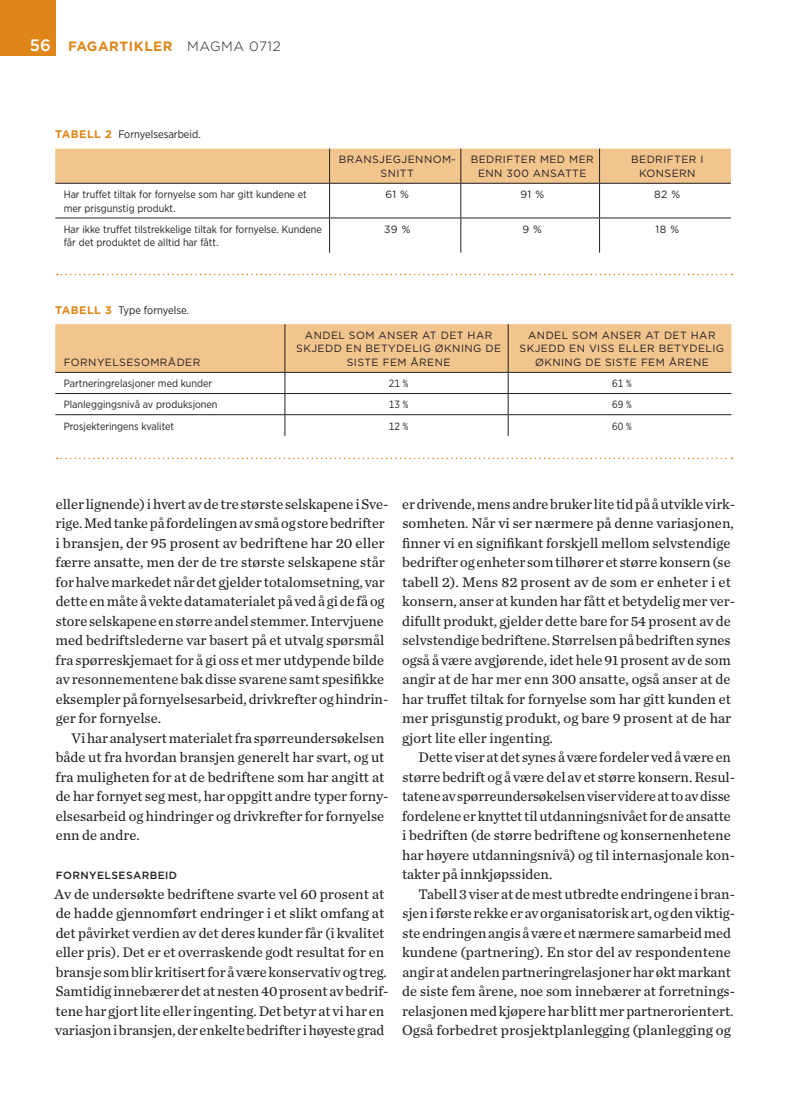
<style>
.page{position:relative;width:808px;height:1106px;background:#fff}
.page>*{position:absolute;margin:0;border:0;box-sizing:border-box;transform-origin:0 0}
.t1{font:14.55px/19.5px "Chronicle Text G2";color:#231f20}
.t2{font:700 13.5px "Gotham";letter-spacing:.04em;color:#df8619}
.t3{font:10.95px "Gotham Narrow";color:#231f20}
.t4{font:10.5px/13.5px "Gotham Narrow";color:#231f20}
.t5{font:10.5px/13.5px "Gotham";letter-spacing:.04em;color:#231f20;text-align:center}
.t6{font:500 10.5px "Gotham";letter-spacing:.04em;color:#231f20}
.s1{font-weight:500;font-size:16.5px;color:#fff}
.s2{font-weight:300;color:#231f20}
.s3{font-family:"Gotham";font-weight:700;color:#df8619}
</style>
<div class="page">
<div style="left:0;top:0;width:55px;height:55px;background:#df8619"></div>
<div style="left:55px;top:149px;width:676px;height:34px;background:#f2c48e"></div>
<hr style="left:329px;top:149px;width:1px;height:34px;background:#231f20">
<hr style="left:460px;top:149px;width:1px;height:34px;background:#231f20">
<hr style="left:599px;top:149px;width:1px;height:34px;background:#231f20">
<hr style="left:55px;top:183px;width:275px;height:1px;background:#231f20">
<hr style="left:330px;top:183px;width:131px;height:1px;background:#231f20">
<hr style="left:329px;top:184px;width:1px;height:33px;background:#231f20">
<hr style="left:461px;top:183px;width:138px;height:1px;background:#231f20">
<hr style="left:460px;top:184px;width:1px;height:33px;background:#231f20">
<hr style="left:599px;top:183px;width:132px;height:1px;background:#231f20">
<hr style="left:599px;top:184px;width:1px;height:33px;background:#231f20">
<hr style="left:55px;top:217px;width:275px;height:1px;background:#231f20">
<hr style="left:330px;top:217px;width:131px;height:1px;background:#231f20">
<hr style="left:329px;top:218px;width:1px;height:35px;background:#231f20">
<hr style="left:461px;top:217px;width:138px;height:1px;background:#231f20">
<hr style="left:460px;top:218px;width:1px;height:35px;background:#231f20">
<hr style="left:599px;top:217px;width:132px;height:1px;background:#231f20">
<hr style="left:599px;top:218px;width:1px;height:35px;background:#231f20">
<svg style="left:55px;top:324px;width:676px;height:112px"></svg>
<svg style="left:57px;top:274px;width:675px;height:1px"></svg>
<svg style="left:57px;top:457px;width:675px;height:2px"></svg>
<p class="t2" style="left:30px;top:37px;width:252px"><span class="s1">56</span> FAGARTIKLER <span class="s2">MAGMA 0712</span></p>
<p class="t3" style="left:55px;top:127px;width:147px"><span class="s3">TABELL 2</span> Fornyelsesarbeid.</p>
<p class="t5" style="left:381px;top:153px;width:77px;text-align:left;text-indent:-42px">BRANSJEGJENNOM-<br>SNITT</p>
<p class="t5" style="left:478px;top:153px;width:117px;text-align:left;text-indent:-7px">BEDRIF-TER MED MER<br>ENN 300 ANSAT-T</p>
<p class="t5" style="left:579px;top:166px;width:9px">E</p>
<p class="t5" style="left:631px;top:153px;width:74px">BEDRIF-TER I<br>KONSERN</p>
<p class="t4" style="left:64px;top:187px;width:244px">Har trufet tiltak for fornyelse som har gitt kundene et mer prisgunstig produkt.</p>
<p class="t5" style="left:385px;top:187px;width:25px">61 %</p>
<p class="t5" style="left:520px;top:187px;width:25px">91 %</p>
<p class="t5" style="left:654px;top:187px;width:28px">82 %</p>
<p class="t4" style="left:64px;top:222px;width:260px">Har ikke trufet tilstrekkelige tiltak for fornyelse. Kundene får det produktet de alltid har fått.</p>
<p class="t5" style="left:384px;top:222px;width:28px">39 %</p>
<p class="t5" style="left:522px;top:222px;width:21px">9 %</p>
<p class="t5" style="left:655px;top:222px;width:25px">18 %</p>
<p class="t3" style="left:55px;top:303px;width:135px"><span class="s3">TABELL 3</span> Type fornyelse.</p>
<p class="t5" style="left:64px;top:355px;width:138px">FORNYELSESOMRÅDER</p>
<p class="t5" style="left:296px;top:328px;width:206px">ANDEL SOM ANSER AT DET HAR<br>SKJEDD EN BE-TYDELIG ØKNING DE<br>SIS-TE FEM ÅRENE</p>
<p class="t5" style="left:520px;top:328px;width:206px">ANDEL SOM ANSER AT DET HAR<br>SKJEDD EN VISS ELLER BE-TYDELIG<br>ØKNING DE SIS-TE FEM ÅRENE</p>
<p class="t4" style="left:64px;top:376px;width:150px">Partneringrelasjoner med kunder</p>
<p class="t4" style="left:389px;top:376px;width:21px">21 %</p>
<p class="t4" style="left:612px;top:376px;width:21px">61 %</p>
<p class="t4" style="left:64px;top:398px;width:155px">Planleggingsnivå av produksjonen</p>
<p class="t4" style="left:389px;top:398px;width:21px">13 %</p>
<p class="t4" style="left:612px;top:398px;width:21px">69 %</p>
<p class="t4" style="left:64px;top:419px;width:112px">Prosjekteringens kvalitet</p>
<p class="t4" style="left:389px;top:419px;width:21px">12 %</p>
<p class="t4" style="left:612px;top:419px;width:21px">60 %</p>
<p class="t1" style="left:56px;top:493px;width:334px">eller lignende) i hvert av de tre største selskapene i Sve&shy;rige. Med tanke på fordelingen av små og store bedrifter i bransjen, der 95 prosent av bedriftene har 20 eller færre ansatte, men der de tre største selskapene står for halve markedet når det gjelder totalomsetning, var dette en måte å vekte datamaterialet på ved å gi de få og store selskapene en større andel stemmer. Intervjuene med bedriftslederne var basert på et utvalg spørsmål fra spørreskjemaet for å gi oss et mer utdypende bilde av resonnementene bak disse svarene samt spesifikke eksempler på fornyelsesarbeid, drivkrefter og hindrin&shy;ger for fornyelse.</p>
<p class="t1" style="left:56px;top:727px;width:334px;text-indent:16px">Vi har analysert materialet fra spørreundersøkelsen både ut fra hvordan bransjen generelt har svart, og ut fra muligheten for at de bedriftene som har angitt at de har fornyet seg mest, har oppgitt andre typer forny&shy;elsesarbeid og hindringer og drivkrefter for fornyelse enn de andre.</p>
<p class="t6" style="left:56px;top:868px;width:123px">FORNYELSESARBEID</p>
<p class="t1" style="left:55px;top:883px;width:335px">Av de undersøkte bedriftene svarte vel 60 prosent at de hadde gjennomført endringer i et slikt omfang at det påvirket verdien av det deres kunder får (i kvalitet eller pris). Det er et overraskende godt resultat for en bransje som blir kritisert for å være konservativ og treg.<br>Samtidig innebærer det at nesten 40 prosent av bedrif&shy;tene har gjort lite eller ingenting. Det betyr at vi har en variasjon i bransjen, der enkelte bedrifter i høyeste grad</p>
<p class="t1" style="left:402px;top:493px;width:334px">er drivende, mens andre bruker lite tid på å utvikle virk&shy;somheten. Når vi ser nærmere på denne variasjonen, finner vi en signifikant forskjell mellom selvstendige bedrifter og enheter som tilhører et større konsern (se tabell 2). Mens 82 prosent av de som er enheter i et konsern, anser at kunden har fått et betydelig mer ver&shy;difullt produkt, gjelder dette bare for 54 prosent av de selvstendige bedriftene. Størrelsen på bedriften synes også å være avgjørende, idet hele 91 prosent av de som angir at de har mer enn 300 ansatte, også anser at de har truf-fet tiltak for fornyelse som har gitt kunden et mer prisgunstig produkt, og bare 9 prosent at de har gjort lite eller ingenting.</p>
<p class="t1" style="left:402px;top:747px;width:334px;text-indent:17px">Dette viser at det synes å være fordeler ved å være en større bedrift og å være del av et større konsern. Resul&shy;tatene av spørreundersøkelsen viser videre at to av disse fordelene er knyttet til utdanningsnivået for de ansatte i bedriften (de større bedriftene og konsernenhetene har høyere utdanningsnivå) og til internasjonale kon&shy;takter på innkjøpssiden.</p>
<p class="t1" style="left:402px;top:883px;width:334px;text-indent:16px">Tabell 3 viser at de mest utbredte endringene i bran&shy;sjen i første rekke er av organisatorisk art, og den viktig&shy;ste endringen angis å være et nærmere samarbeid med kundene (partnering). En stor del av respondentene angir at andelen partneringrelasjoner har økt markant de siste fem årene, noe som innebærer at forretnings&shy;relasjonen med kjøpere har blitt mer partnerorientert.<br>Også forbedret prosjektplanlegging (planlegging og</p>
</div>
